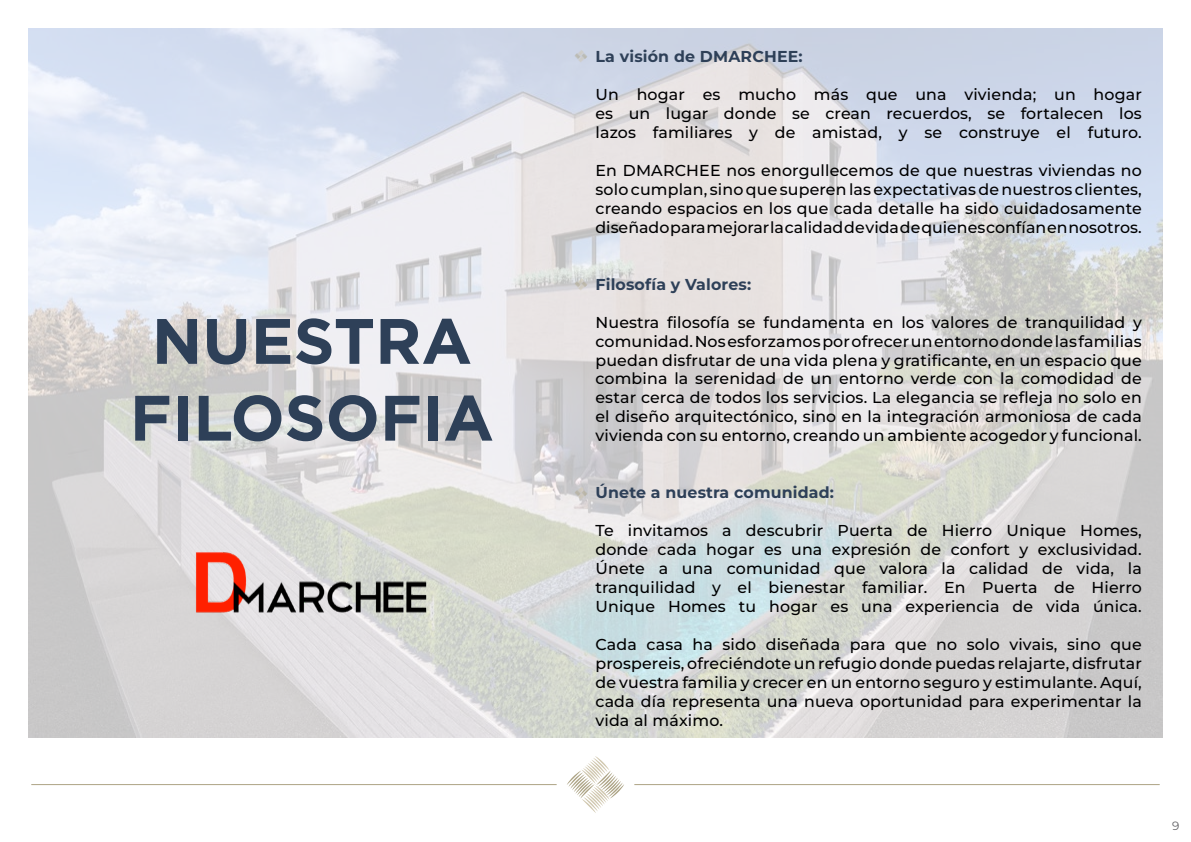
<style>
.page{position:relative;width:1191px;height:842px;background:#fff}
.page>*{position:absolute;margin:0;border:0;box-sizing:border-box;transform-origin:0 0}
.t1{font:700 64px "Gotham";color:#2e4058}
.t2{font:500 15.8px/19px "Montserrat";letter-spacing:.01em;color:#000001;text-align:justify}
.t3{font:700 15.8px "Montserrat";letter-spacing:.01em;color:#2e4058}
.t4{font:12px "Montserrat";color:#636366}
</style>
<div class="page">
<svg style="left:567px;top:756px;width:57px;height:57px"></svg>
<hr style="left:31px;top:784px;width:525px;height:1px;background:#ada485">
<hr style="left:634px;top:784px;width:525px;height:1px;background:#ada485">
<img style="left:28px;top:28px;width:1134px;height:709px">
<svg style="left:574px;top:50px;width:13px;height:13px"></svg>
<svg style="left:574px;top:278px;width:13px;height:13px"></svg>
<svg style="left:574px;top:487px;width:13px;height:12px"></svg>
<img style="left:192px;top:539px;width:240px;height:86px">
<p class="t1" style="left:152px;top:299px;width:322px">NUESTRA</p>
<p class="t1" style="left:130px;top:375px;width:366px">FILOSOFIA</p>
<p class="t3" style="left:595px;top:45px;width:209px">La visión de DMARCHEE:</p>
<p class="t2" style="left:595px;top:84px;width:548px">Un hogar es mucho más que una vivienda; un hogar es un lugar donde se crean recuerdos, se fortalecen los lazos familiares y de amistad, y se construye el futuro.</p>
<p class="t2" style="left:595px;top:160px;width:548px">En DMARCHEE nos enorgullecemos de que nuestras viviendas no solo cumplan, sino que superen las expectativas de nuestros clientes, creando espacios en los que cada detalle ha sido cuidadosamente diseñado para mejorar la calidad de vida de quienes confían en nosotros.</p>
<p class="t3" style="left:595px;top:273px;width:157px">Filosofía y Valores:</p>
<p class="t2" style="left:595px;top:312px;width:548px">Nuestra filosofía se fundamenta en los valores de tranquilidad y comunidad. Nos esforzamos por ofrecer un entorno donde las familias puedan disfrutar de una vida plena y gratificante, en un espacio que combina la serenidad de un entorno verde con la comodidad de estar cerca de todos los servicios. La elegancia se refleja no solo en el diseño arquitectónico, sino en la integración armoniosa de cada vivienda con su entorno, creando un ambiente acogedor y funcional.</p>
<p class="t3" style="left:595px;top:481px;width:240px">Únete a nuestra comunidad:</p>
<p class="t2" style="left:595px;top:520px;width:548px">Te invitamos a descubrir Puerta de Hierro Unique Homes, donde cada hogar es una expresión de confort y exclusividad.<br>Únete a una comunidad que valora la calidad de vida, la tranquilidad y el bienestar familiar. En Puerta de Hierro Unique Homes tu hogar es una experiencia de vida única.</p>
<p class="t2" style="left:595px;top:634px;width:548px">Cada casa ha sido diseñada para que no solo vivais, sino que prospereis, ofreciéndote un refugio donde puedas relajarte, disfrutar de vuestra familia y crecer en un entorno seguro y estimulante. Aquí, cada día representa una nueva oportunidad para experimentar la vida al máximo.</p>
<p class="t4" style="left:1172px;top:818px;width:9px">9</p>
</div>
